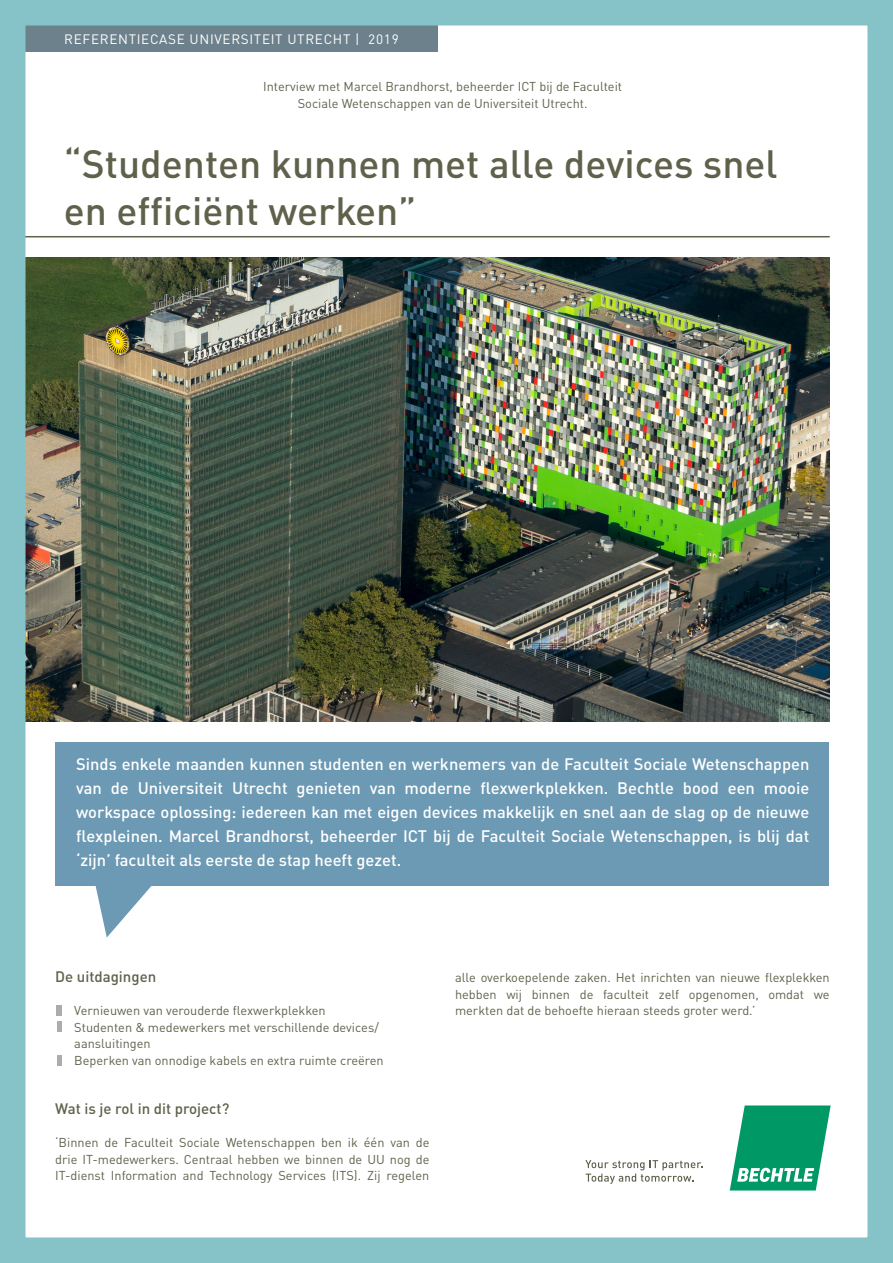
<style>
.page{position:relative;width:893px;height:1263px;background:#fff}
.page>*{position:absolute;margin:0;border:0;box-sizing:border-box;transform-origin:0 0}
.t1{font:500 39px/46.8px "Bechtle DIN";color:#60614b}
.t2{font:500 16.5px/24px "Bechtle DIN";color:#fff;text-align:justify}
.t3{font:500 15px "Bechtle DIN";color:#60614b}
.t4{font:13.5px "Bechtle DIN";letter-spacing:.05em;color:#fff}
.Bodytekst{font:12.75px/16.5px "Bechtle DIN";color:#60614b;text-align:justify}
</style>
<div class="page">
<img style="left:0;top:0;width:893px;height:1263px">
<svg style="left:57px;top:1006px;width:5px;height:10px"></svg>
<svg style="left:57px;top:1022px;width:5px;height:10px"></svg>
<svg style="left:57px;top:1056px;width:5px;height:10px"></svg>
<p class="t4" style="left:64px;top:28px;width:336px">REFERENTIECASE UNIVERSITEIT UTRECHT | 2019</p>
<p class="Bodytekst" style="left:263px;top:77px;width:360px">Interview met Marcel Brandhorst, beheerder ICT bij de Faculteit</p>
<p class="Bodytekst" style="left:298px;top:93px;width:291px">Sociale Wetenschappen van de Universiteit Utrecht.</p>
<h1 class="t1" style="left:64px;top:137px;width:715px">“Studenten kunnen met alle devices snel en efficiënt werken”</h1>
<p class="t2" style="left:76px;top:750px;width:735px">Sinds enkele maanden kunnen studenten en werknemers van de Faculteit Sociale Wetenschappen van de Universiteit Utrecht genieten van moderne flexwerkplekken. Bechtle bood een mooie workspace oplossing: iedereen kan met eigen devices makkelijk en snel aan de slag op de nieuwe flexpleinen. Marcel Brandhorst, beheerder ICT bij de Faculteit Sociale Wetenschappen, is blij dat ‘zijn’ faculteit als eerste de stap heeft gezet.</p>
<p class="t3" style="left:55px;top:964px;width:103px">De uitdagingen</p>
<p class="Bodytekst" style="left:74px;top:1001px;width:311px;text-align:left">Vernieuwen van verouderde flexwerkplekken Studenten &amp; medewerkers met verschillende devices/ aansluitingen<br>Beperken van onnodige kabels en extra ruimte creëren</p>
<p class="t3" style="left:55px;top:1096px;width:176px">Wat is je rol in dit project?</p>
<p class="Bodytekst" style="left:55px;top:1133px;width:376px">‘Binnen de Faculteit Sociale Wetenschappen ben ik één van de drie IT-medewerkers. Centraal hebben we binnen de UU nog de IT-dienst Information and Technology Services (ITS). Zij regelen</p>
<p class="Bodytekst" style="left:455px;top:968px;width:376px">alle overkoepelende zaken. Het inrichten van nieuwe flexplekken hebben wij binnen de faculteit zelf opgenomen, omdat we merkten dat de behoefte hieraan steeds groter werd.’</p>
</div>
